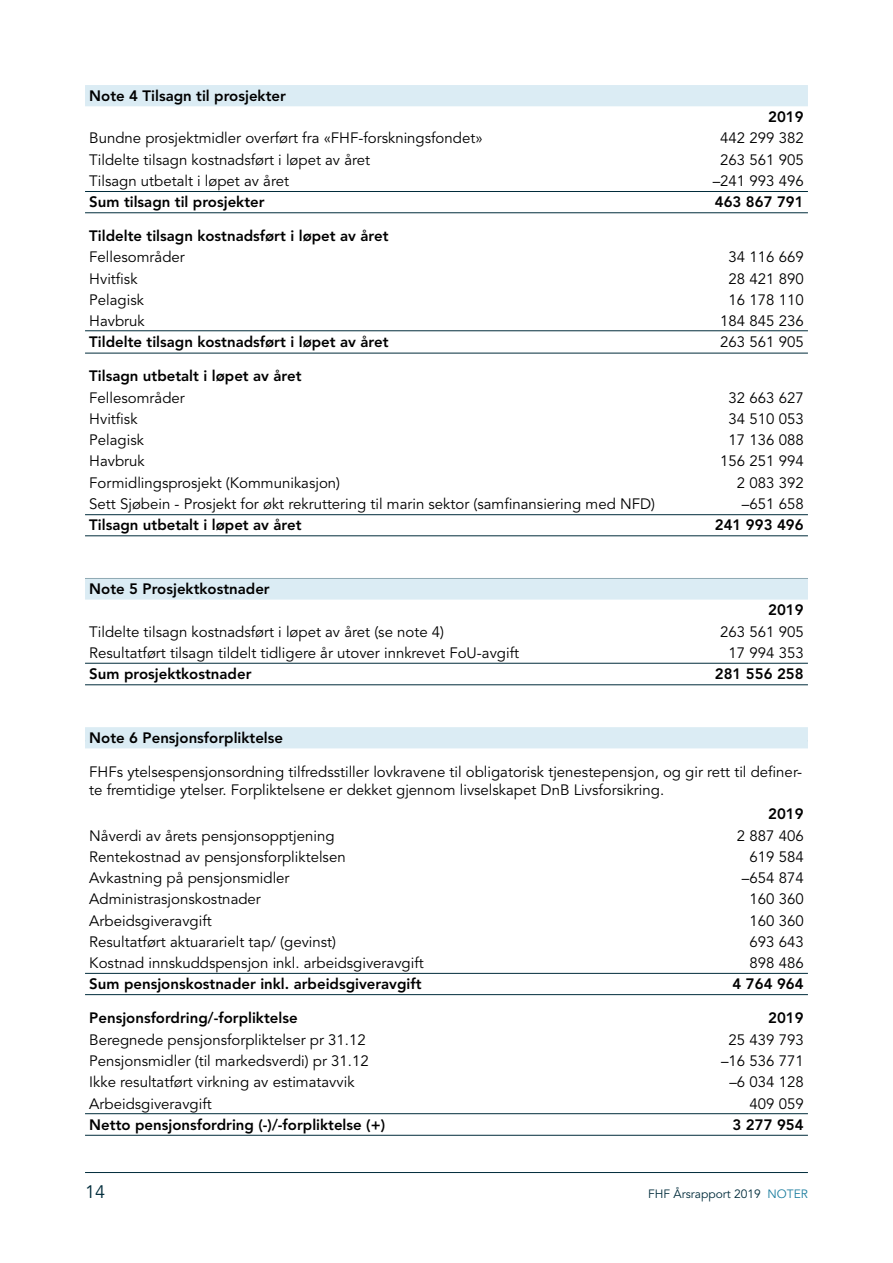
<style>
.page{position:relative;width:893px;height:1263px;background:#fff}
.page>*{position:absolute;margin:0;border:0;box-sizing:border-box;transform-origin:0 0}
.t1{font:18px "Avenir LT";color:#002c3b}
.t2{font:15px/18px "Avenir LT";color:#000}
.t3{font:800 15px "Avenir LT";color:#000}
.t4{font:12px "Avenir LT";color:#002c3b}
.s1{color:#1b7d9e}
</style>
<div class="page">
<hr style="left:85px;top:1172px;width:723px;height:1px;background:#002c3b">
<hr style="left:85px;top:994px;width:723px;height:1px;background:#002c3b">
<hr style="left:85px;top:973px;width:723px;height:1px;background:#002c3b">
<hr style="left:85px;top:1113px;width:723px;height:1px;background:#002c3b">
<hr style="left:85px;top:1135px;width:723px;height:1px;background:#002c3b">
<svg style="left:85px;top:85px;width:723px;height:663px"></svg>
<p class="t3" style="left:89px;top:86px;width:198px">Note 4 Tilsagn til prosjekter</p>
<p class="t3" style="left:768px;top:108px;width:37px">2019</p>
<p class="t2" style="left:89px;top:129px;width:395px">Bundne prosjektmidler overført fra «FHF-forskningsfondet»</p>
<p class="t2" style="left:720px;top:129px;width:85px">442 299 382</p>
<p class="t2" style="left:89px;top:151px;width:282px">Tildelte tilsagn kostnadsført i løpet av året</p>
<p class="t2" style="left:720px;top:151px;width:85px">263 561 905</p>
<p class="t2" style="left:89px;top:172px;width:201px">Tilsagn utbetalt i løpet av året</p>
<p class="t2" style="left:713px;top:172px;width:92px">–241 993 496</p>
<p class="t3" style="left:89px;top:193px;width:177px">Sum tilsagn til prosjekter</p>
<p class="t3" style="left:715px;top:193px;width:90px">463 867 791</p>
<p class="t3" style="left:89px;top:227px;width:301px">Tildelte tilsagn kostnadsført i løpet av året</p>
<p class="t2" style="left:89px;top:249px;width:97px">Fellesområder</p>
<p class="t2" style="left:729px;top:249px;width:77px">34 116 669</p>
<p class="t2" style="left:89px;top:270px;width:50px">Hvitfisk</p>
<p class="t2" style="left:729px;top:270px;width:77px">28 421 890</p>
<p class="t2" style="left:89px;top:291px;width:56px">Pelagisk</p>
<p class="t2" style="left:729px;top:291px;width:77px">16 178 110</p>
<p class="t2" style="left:89px;top:312px;width:57px">Havbruk</p>
<p class="t2" style="left:720px;top:312px;width:85px">184 845 236</p>
<p class="t3" style="left:89px;top:333px;width:301px">Tildelte tilsagn kostnadsført i løpet av året</p>
<p class="t2" style="left:720px;top:334px;width:85px">263 561 905</p>
<p class="t3" style="left:89px;top:367px;width:214px">Tilsagn utbetalt i løpet av året</p>
<p class="t2" style="left:89px;top:389px;width:97px">Fellesområder</p>
<p class="t2" style="left:729px;top:389px;width:77px">32 663 627</p>
<p class="t2" style="left:89px;top:410px;width:50px">Hvitfisk</p>
<p class="t2" style="left:729px;top:410px;width:77px">34 510 053</p>
<p class="t2" style="left:89px;top:431px;width:56px">Pelagisk</p>
<p class="t2" style="left:729px;top:431px;width:77px">17 136 088</p>
<p class="t2" style="left:89px;top:453px;width:57px">Havbruk</p>
<p class="t2" style="left:720px;top:453px;width:85px">156 251 994</p>
<p class="t2" style="left:89px;top:474px;width:252px">Formidlingsprosjekt (Kommunikasjon)</p>
<p class="t2" style="left:737px;top:474px;width:68px">2 083 392</p>
<p class="t2" style="left:89px;top:495px;width:567px">Sett Sjøbein - Prosjekt for økt rekruttering til marin sektor (samfinansiering med NFD)</p>
<p class="t2" style="left:742px;top:495px;width:63px">–651 658</p>
<p class="t3" style="left:89px;top:516px;width:214px">Tilsagn utbetalt i løpet av året</p>
<p class="t3" style="left:715px;top:516px;width:90px">241 993 496</p>
<p class="t3" style="left:89px;top:580px;width:182px">Note 5 Prosjektkostnader</p>
<p class="t3" style="left:768px;top:601px;width:37px">2019</p>
<p class="t2" style="left:89px;top:623px;width:356px">Tildelte tilsagn kostnadsført i løpet av året (se note 4)</p>
<p class="t2" style="left:720px;top:623px;width:85px">263 561 905</p>
<p class="t2" style="left:89px;top:644px;width:431px">Resultatført tilsagn tildelt tidligere år utover innkrevet FoU-avgift</p>
<p class="t2" style="left:729px;top:644px;width:77px">17 994 353</p>
<p class="t3" style="left:89px;top:665px;width:164px">Sum prosjektkostnader</p>
<p class="t3" style="left:715px;top:665px;width:90px">281 556 258</p>
<p class="t3" style="left:89px;top:729px;width:195px">Note 6 Pensjonsforpliktelse</p>
<p class="t2" style="left:89px;top:763px;width:714px">FHFs ytelsespensjonsordning tilfredsstiller lovkravene til obligatorisk tjenestepensjon, og gir rett til definer&shy;te fremtidige ytelser. Forpliktelsene er dekket gjennom livselskapet DnB Livsforsikring.</p>
<p class="t3" style="left:768px;top:805px;width:37px">2019</p>
<p class="t2" style="left:89px;top:827px;width:247px">Nåverdi av årets pensjonsopptjening</p>
<p class="t2" style="left:737px;top:827px;width:68px">2 887 406</p>
<p class="t2" style="left:89px;top:848px;width:258px">Rentekostnad av pensjonsforpliktelsen</p>
<p class="t2" style="left:749px;top:848px;width:56px">619 584</p>
<p class="t2" style="left:89px;top:869px;width:202px">Avkastning på pensjonsmidler</p>
<p class="t2" style="left:742px;top:869px;width:63px">–654 874</p>
<p class="t2" style="left:89px;top:891px;width:173px">Administrasjonskostnader</p>
<p class="t2" style="left:749px;top:891px;width:56px">160 360</p>
<p class="t2" style="left:89px;top:912px;width:124px">Arbeidsgiveravgift</p>
<p class="t2" style="left:749px;top:912px;width:56px">160 360</p>
<p class="t2" style="left:89px;top:933px;width:248px">Resultatført aktuararielt tap/ (gevinst)</p>
<p class="t2" style="left:749px;top:933px;width:56px">693 643</p>
<p class="t2" style="left:89px;top:954px;width:336px">Kostnad innskuddspensjon inkl. arbeidsgiveravgift</p>
<p class="t2" style="left:749px;top:954px;width:56px">898 486</p>
<p class="t3" style="left:89px;top:975px;width:334px">Sum pensjonskostnader inkl. arbeidsgiveravgift</p>
<p class="t3" style="left:733px;top:975px;width:73px">4 764 964</p>
<p class="t3" style="left:89px;top:1009px;width:210px">Pensjonsfordring/-forpliktelse</p>
<p class="t3" style="left:768px;top:1009px;width:37px">2019</p>
<p class="t2" style="left:89px;top:1031px;width:278px">Beregnede pensjonsforpliktelser pr 31.12</p>
<p class="t2" style="left:729px;top:1031px;width:77px">25 439 793</p>
<p class="t2" style="left:89px;top:1052px;width:281px">Pensjonsmidler (til markedsverdi) pr 31.12</p>
<p class="t2" style="left:721px;top:1052px;width:84px">–16 536 771</p>
<p class="t2" style="left:89px;top:1073px;width:267px">Ikke resultatført virkning av estimatavvik</p>
<p class="t2" style="left:729px;top:1073px;width:76px">–6 034 128</p>
<p class="t2" style="left:89px;top:1095px;width:124px">Arbeidsgiveravgift</p>
<p class="t2" style="left:749px;top:1095px;width:56px">409 059</p>
<p class="t3" style="left:89px;top:1115px;width:297px">Netto pensjonsfordring (-)/-forpliktelse (+)</p>
<p class="t3" style="left:733px;top:1115px;width:73px">3 277 954</p>
<p class="t1" style="left:85px;top:1182px;width:22px">14</p>
<p class="t4" style="left:648px;top:1187px;width:161px">FHF Årsrapport 2019 <span class="s1">NOTER</span></p>
</div>
